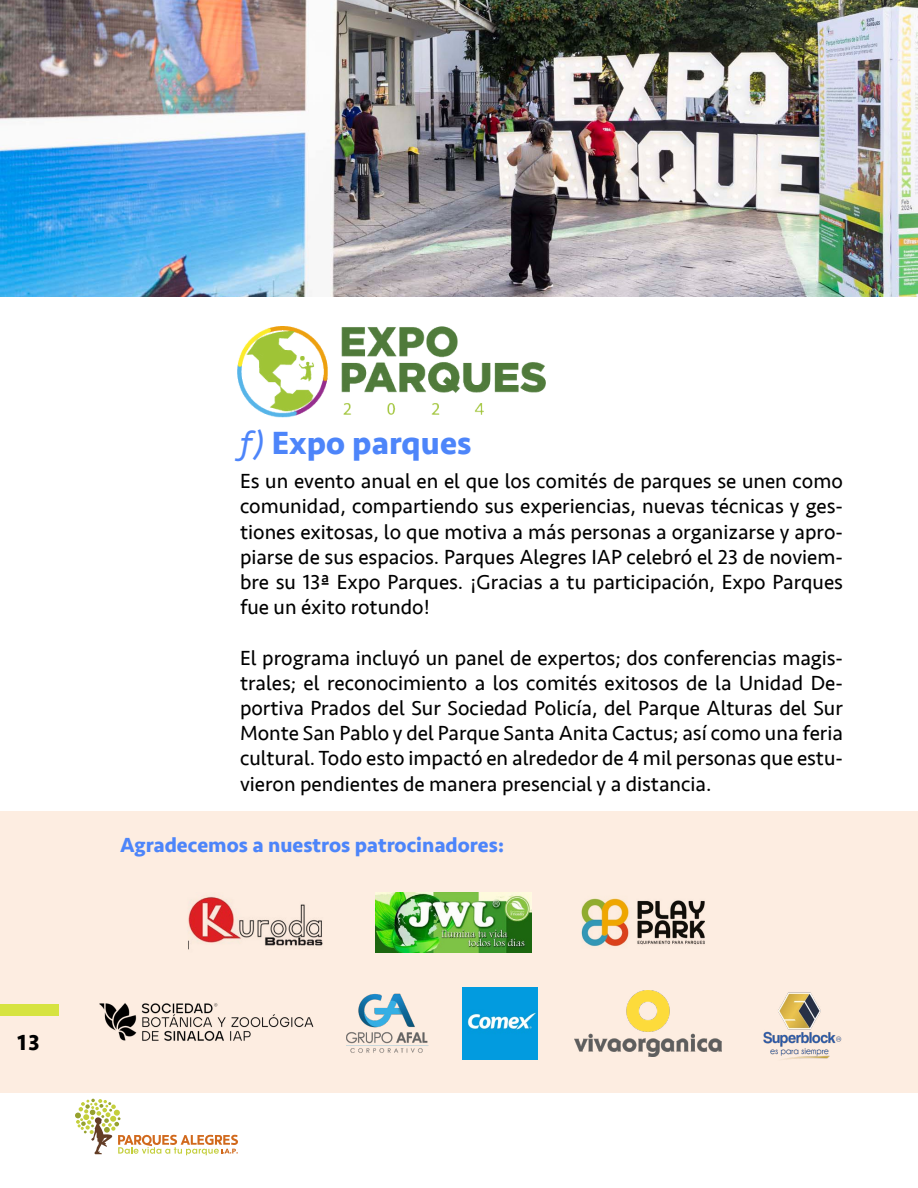
<style>
.page{position:relative;width:918px;height:1188px;background:#fff}
.page>*{position:absolute;margin:0;border:0;box-sizing:border-box;transform-origin:0 0}
.t1{font:700 33px "Seravek";color:#4d85fa}
.t2{font:700 22.5px "Seravek";color:#000}
.t3{font:21px/25.2px "Seravek";color:#000;text-align:justify}
.t4{font:700 21px "Seravek";color:#4d85fa}
.s1{font-weight:400;font-style:italic}
</style>
<div class="page">
<svg style="left:75px;top:1099px;width:163px;height:56px"></svg>
<div style="left:0;top:812px;width:918px;height:282px;background:#fdede1"></div>
<img style="left:462px;top:988px;width:75px;height:71px">
<img style="left:346px;top:993px;width:83px;height:60px">
<img style="left:99px;top:1003px;width:215px;height:38px">
<img style="left:763px;top:992px;width:79px;height:68px">
<img style="left:574px;top:991px;width:148px;height:66px">
<img style="left:581px;top:898px;width:124px;height:49px">
<img style="left:375px;top:893px;width:157px;height:60px">
<img style="left:188px;top:896px;width:135px;height:54px">
<div style="left:0;top:1004px;width:58px;height:12px;background:#d6e340"></div>
<img style="left:237px;top:326px;width:309px;height:92px">
<img style="left:0;top:0;width:918px;height:297px">
<p class="t2" style="left:18px;top:1024px;width:24px">13</p>
<p class="t1" style="left:240px;top:416px;width:233px"><span class="s1">f)</span> Expo parques</p>
<p class="t3" style="left:240px;top:468px;width:605px">Es un evento anual en el que los comités de parques se unen como comunidad, compartiendo sus experiencias, nuevas técnicas y ges&shy;tiones exitosas, lo que motiva a más personas a organizarse y apro&shy;piarse de sus espacios. Parques Alegres IAP celebró el 23 de noviem&shy;bre su 13ª Expo Parques. ¡Gracias a tu participación, Expo Parques fue un éxito rotundo!</p>
<p class="t3" style="left:240px;top:645px;width:605px">El programa incluyó un panel de expertos; dos conferencias magis&shy;trales; el reconocimiento a los comités exitosos de la Unidad De&shy;portiva Prados del Sur Sociedad Policía, del Parque Alturas del Sur Monte San Pablo y del Parque Santa Anita Cactus; así como una feria cultural. Todo esto impactó en alrededor de 4 mil personas que estu&shy;vieron pendientes de manera presencial y a distancia.</p>
<p class="t4" style="left:120px;top:828px;width:386px">Agradecemos a nuestros patrocinadores:</p>
</div>
